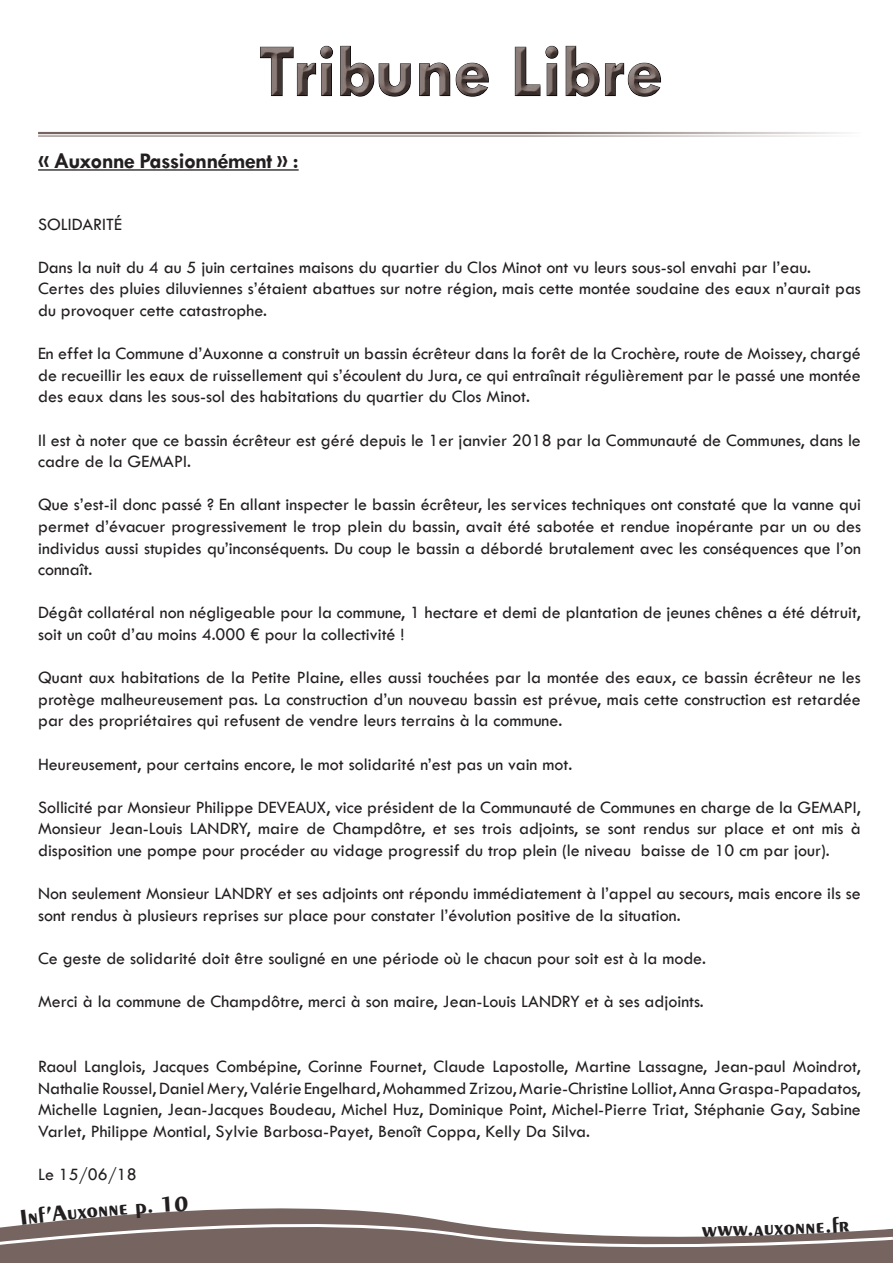
<style>
.page{position:relative;width:893px;height:1263px;background:#fff}
.page>*{position:absolute;margin:0;border:0;box-sizing:border-box;transform-origin:0 0}
.t1{font:700 75px "Tw Cen";color:#75645f}
.t2{font:700 22.5px "Tw Cen";letter-spacing:-.03em;color:#231f20}
.t3{font:700 22.5px "Exotic 350 BT";color:#231f20}
.t4{font:18px/21.6px "Tw Cen";color:#231f20;text-align:justify}
</style>
<div class="page">
<div style="left:241px;top:33px;width:438px;height:83px;background:#231f20;opacity:.75"></div>
<hr style="left:38px;top:132px;width:823px;height:2px;background:#75645f">
<hr style="left:38px;top:136px;width:823px;height:1px;background:#75645f">
<hr style="left:38px;top:169px;width:261px;height:2px;background:#231f20">
<hr style="left:0;top:1260px;width:893px;height:3px;background:#75645f">
<svg style="left:0;top:1208px;width:893px;height:52px"></svg>
<svg style="left:21px;top:1210px;width:6px;height:15px"></svg>
<svg style="left:120px;top:1208px;width:32px;height:10px"></svg>
<svg style="left:162px;top:1208px;width:26px;height:4px"></svg>
<h1 class="t1" style="left:259px;top:27px;width:405px">Tribune Libre</h1>
<p class="t2" style="left:38px;top:148px;width:262px">« Auxonne Passionnément » :</p>
<p class="t4" style="left:38px;top:213px;width:85px">SOLIDARITÉ</p>
<p class="t4" style="left:38px;top:256px;width:824px;text-align:left">Dans la nuit du 4 au 5 juin certaines maisons du quartier du Clos Minot ont vu leurs sous-sol envahi par l’eau.<br>Certes des pluies diluviennes s’étaient abattues sur notre région, mais cette montée soudaine des eaux n’aurait pas du provoquer cette catastrophe.</p>
<p class="t4" style="left:38px;top:343px;width:824px">En effet la Commune d’Auxonne a construit un bassin écrêteur dans la forêt de la Crochère, route de Moissey, chargé de recueillir les eaux de ruissellement qui s’écoulent du Jura, ce qui entraînait régulièrement par le passé une montée des eaux dans les sous-sol des habitations du quartier du Clos Minot.</p>
<p class="t4" style="left:38px;top:429px;width:824px">Il est à noter que ce bassin écrêteur est géré depuis le 1er janvier 2018 par la Communauté de Communes, dans le cadre de la GEMAPI.</p>
<p class="t4" style="left:38px;top:494px;width:824px">Que s’est-il donc passé ? En allant inspecter le bassin écrêteur, les services techniques ont constaté que la vanne qui permet d’évacuer progressivement le trop plein du bassin, avait été sabotée et rendue inopérante par un ou des individus aussi stupides qu’inconséquents. Du coup le bassin a débordé brutalement avec les conséquences que l’on connaît.</p>
<p class="t4" style="left:38px;top:602px;width:824px">Dégât collatéral non négligeable pour la commune, 1 hectare et demi de plantation de jeunes chênes a été détruit, soit un coût d’au moins 4.000 € pour la collectivité !</p>
<p class="t4" style="left:38px;top:667px;width:824px">Quant aux habitations de la Petite Plaine, elles aussi touchées par la montée des eaux, ce bassin écrêteur ne les protège malheureusement pas. La construction d’un nouveau bassin est prévue, mais cette construction est retardée par des propriétaires qui refusent de vendre leurs terrains à la commune.</p>
<p class="t4" style="left:38px;top:753px;width:536px">Heureusement, pour certains encore, le mot solidarité n’est pas un vain mot.</p>
<p class="t4" style="left:38px;top:796px;width:824px">Sollicité par Monsieur Philippe DEVEAUX, vice président de la Communauté de Communes en charge de la GEMAPI, Monsieur Jean-Louis LANDRY, maire de Champdôtre, et ses trois adjoints, se sont rendus sur place et ont mis à disposition une pompe pour procéder au vidage progressif du trop plein (le niveau baisse de 10 cm par jour).</p>
<p class="t4" style="left:38px;top:883px;width:824px">Non seulement Monsieur LANDRY et ses adjoints ont répondu immédiatement à l’appel au secours, mais encore ils se sont rendus à plusieurs reprises sur place pour constater l’évolution positive de la situation.</p>
<p class="t4" style="left:38px;top:947px;width:669px">Ce geste de solidarité doit être souligné en une période où le chacun pour soit est à la mode.</p>
<p class="t4" style="left:38px;top:991px;width:667px">Merci à la commune de Champdôtre, merci à son maire, Jean-Louis LANDRY et à ses adjoints.</p>
<p class="t4" style="left:38px;top:1055px;width:824px">Raoul Langlois, Jacques Combépine, Corinne Fournet, Claude Lapostolle, Martine Lassagne, Jean-paul Moindrot, Nathalie Roussel, Daniel Mery, Valérie Engelhard, Mohammed Zrizou, Marie-Christine Lolliot, Anna Graspa-Papadatos, Michelle Lagnien, Jean-Jacques Boudeau, Michel Huz, Dominique Point, Michel-Pierre Triat, Stéphanie Gay, Sabine Varlet, Philippe Montial, Sylvie Barbosa-Payet, Benoît Coppa, Kelly Da Silva.</p>
<p class="t4" style="left:38px;top:1163px;width:100px">Le 15/06/18</p>
<p class="t3" style="left:26px;top:1203px;width:51px;rotate:-6deg">nf’Au</p>
<p class="t3" style="left:76px;top:1198px;width:43px;rotate:-5deg">xonn</p>
<p class="t3" style="left:701px;top:1216px;width:54px;rotate:-1deg">www.</p>
<p class="t3" style="left:753px;top:1215px;width:53px;rotate:-2deg">auxon</p>
<p class="t3" style="left:804px;top:1213px;width:46px;rotate:-3deg">ne.fr</p>
</div>
